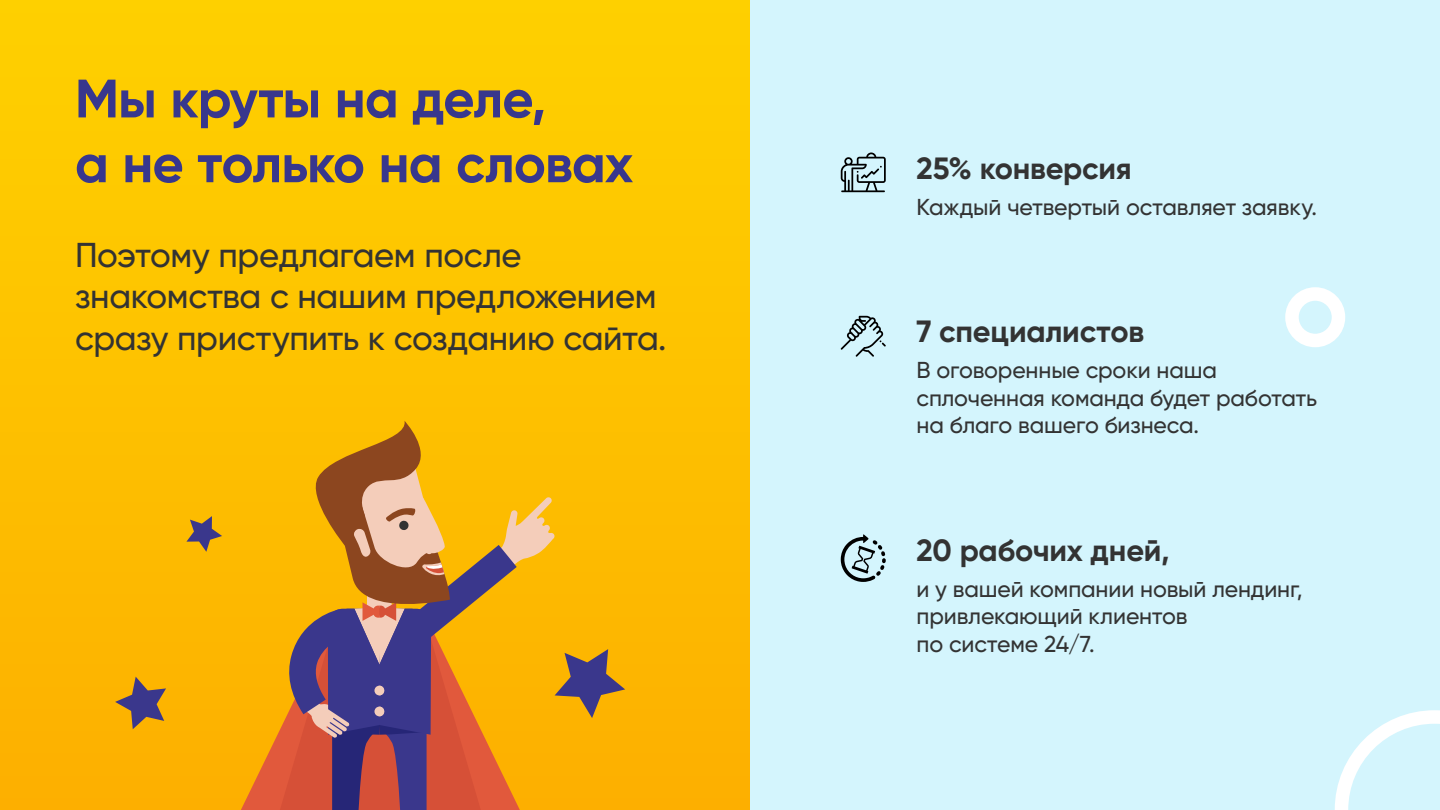
<style>
.page{position:relative;width:1440px;height:810px;background:#fff}
.page>*{position:absolute;margin:0;border:0;box-sizing:border-box;transform-origin:0 0}
.t1{font:700 54px/64.8px "Gilroy";letter-spacing:-.015em;color:#38378d}
.t2{font:500 34.5px/41.4px "Gilroy";letter-spacing:-.01em;color:#333}
.t3{font:700 30.67px "Gilroy";letter-spacing:-.005em;color:#333}
.t4{font:500 23.02px/27.7px "Gilroy";letter-spacing:-.005em;color:#333}
</style>
<div class="page">
<div style="left:750px;top:0;width:690px;height:810px;background:#d4f5fd"></div>
<div style="left:1285px;top:287px;width:60px;height:60px;border:14px solid #fff;border-radius:50%"></div>
<div style="left:0;top:0;width:750px;height:810px;background:linear-gradient(to bottom,#fed100,#fdb000)"></div>
<svg style="left:1335px;top:710px;width:105px;height:100px"></svg>
<svg style="left:115px;top:677px;width:51px;height:52px"></svg>
<svg style="left:186px;top:516px;width:36px;height:36px"></svg>
<svg style="left:238px;top:609px;width:40px;height:201px;fill:#fdb300"></svg>
<svg style="left:278px;top:421px;width:347px;height:389px"></svg>
<svg style="left:841px;top:316px;width:45px;height:41px"></svg>
<svg style="left:841px;top:153px;width:45px;height:39px"></svg>
<svg style="left:841px;top:534px;width:45px;height:48px"></svg>
<h1 class="t1" style="left:75px;top:66px;width:560px">Мы круты на деле,<br>а не только на словах</h1>
<h2 class="t2" style="left:75px;top:234px;width:593px">Поэтому предлагаем после знакомства с нашим предложением сразу приступить к созданию сайта.</h2>
<h3 class="t3" style="left:917px;top:149px;width:217px">25% конверсия</h3>
<p class="t4" style="left:917px;top:193px;width:402px">Каждый четвертый оставляет заявку.</p>
<h3 class="t3" style="left:917px;top:312px;width:229px">7 специалистов</h3>
<p class="t4" style="left:917px;top:356px;width:402px">В оговоренные сроки наша сплоченная команда будет работать на благо вашего бизнеса.</p>
<h3 class="t3" style="left:917px;top:531px;width:255px">20 рабочих дней,</h3>
<p class="t4" style="left:917px;top:574px;width:388px">и у вашей компании новый лендинг, привлекающий клиентов<br>по системе 24/7.</p>
</div>
